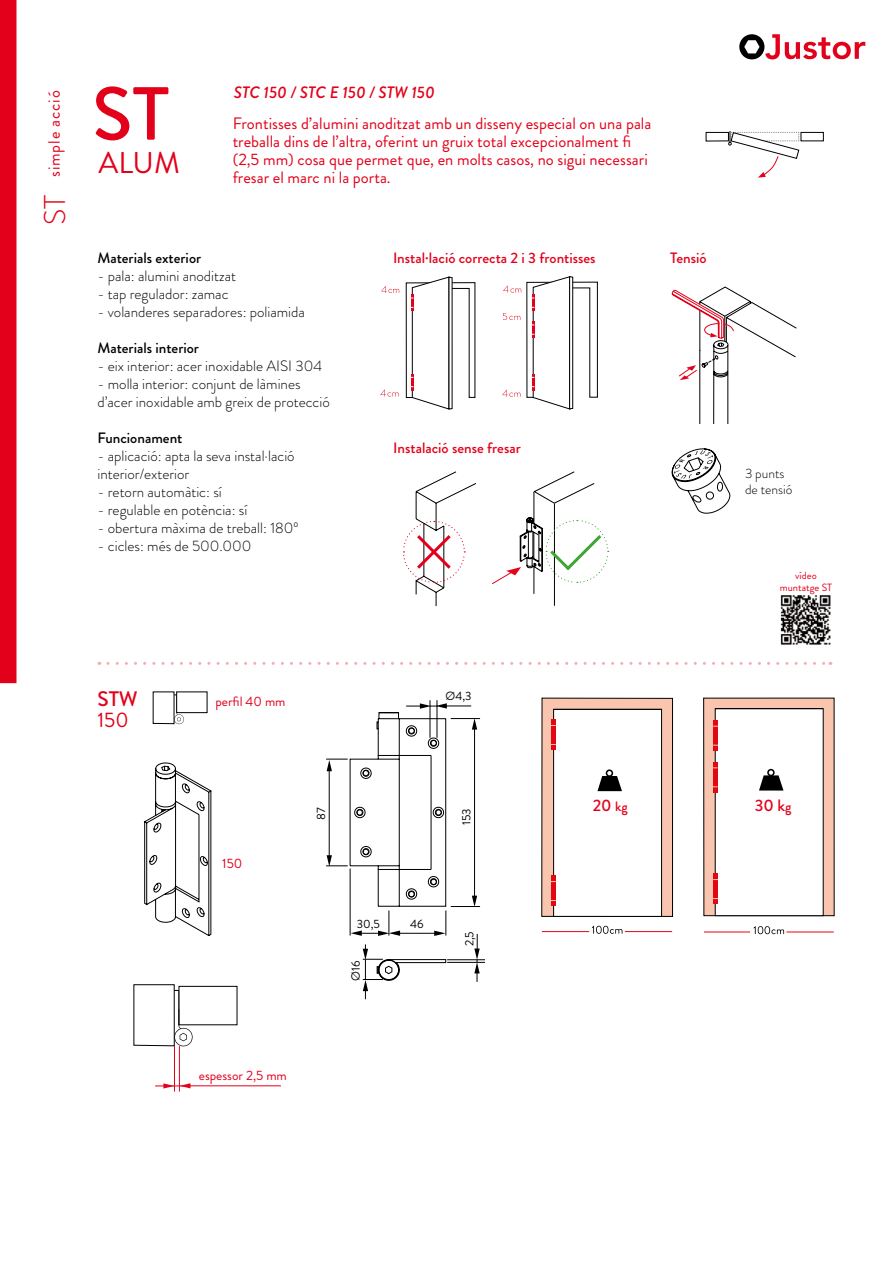
<style>
.page{position:relative;width:893px;height:1263px;background:#fff}
.page>*{position:absolute;margin:0;border:0;box-sizing:border-box;transform-origin:0 0}
.t1{font:500 75px "Brandon Grotesque";color:#e3001a}
.t2{font:30px "Brandon Grotesque";color:#e3001a}
.t3{font:300 30px "Brandon Grotesque";color:#e3001a}
.t4{font:500 21px "Brandon Grotesque";color:#e3001a}
.t5{font:21px "Brandon Grotesque";color:#e3001a}
.t6{font:16.5px/18px "Brandon Grotesque";color:#e3001a}
.t7{font:italic 500 16.5px "Brandon Grotesque";color:#e3001a}
.t8{font:16.5px "Brandon Grotesque";letter-spacing:.05em;color:#e3001a}
.t9{font:500 16.5px "Brandon Grotesque";color:#e3001a}
.t10{font:300 15px/18px "Brandon Grotesque";color:#000}
.t11{font:500 15px "Brandon Grotesque";color:#e3001a}
.t12{font:500 15px "Brandon Grotesque";color:#000}
.t13{font:13.5px "Brandon Grotesque";color:#e3001a}
.t14{font:300 13.5px/16.2px "Brandon Grotesque";color:#000}
.t15{font:12px "Brandon Grotesque";color:#000}
.t16{font:10.5px/12px "Brandon Grotesque";color:#e3001a;text-align:center}
.s1{font-size:13.5px}
</style>
<div class="page">
<div style="left:801px;top:132px;width:23px;height:9px;border:1px solid #000"></div>
<svg style="left:706px;top:131px;width:93px;height:47px"></svg>
<svg style="left:406px;top:276px;width:69px;height:134px"></svg>
<svg style="left:380px;top:390px;width:19px;height:7px"></svg>
<svg style="left:381px;top:286px;width:18px;height:7px"></svg>
<svg style="left:671px;top:287px;width:126px;height:137px"></svg>
<div style="left:0;top:0;width:16px;height:683px;background:#e3001a"></div>
<svg style="left:672px;top:448px;width:58px;height:66px"></svg>
<svg style="left:502px;top:276px;width:96px;height:134px"></svg>
<svg style="left:108px;top:662px;width:723px;height:3px"></svg>
<img style="left:780px;top:595px;width:51px;height:50px">
<hr style="left:554px;top:503px;width:1px;height:103px;background:#000">
<svg style="left:403px;top:471px;width:73px;height:135px"></svg>
<svg style="left:492px;top:471px;width:117px;height:123px"></svg>
<div style="left:179px;top:986px;width:58px;height:39px;border:1px solid #000"></div>
<svg style="left:133px;top:984px;width:60px;height:62px"></svg>
<hr style="left:155px;top:1086px;width:35px;height:1px;background:#e3001a">
<svg style="left:163px;top:1083px;width:11px;height:5px"></svg>
<hr style="left:179px;top:1046px;width:1px;height:45px;background:#e3001a">
<hr style="left:174px;top:1046px;width:1px;height:45px;background:#e3001a">
<hr style="left:183px;top:1085px;width:98px;height:1px;background:#e3001a">
<svg style="left:180px;top:1083px;width:10px;height:5px"></svg>
<div style="left:176px;top:692px;width:31px;height:21px;border:1px solid #000"></div>
<svg style="left:174px;top:695px;width:10px;height:29px"></svg>
<svg style="left:592px;top:926px;width:30px;height:8px"></svg>
<hr style="left:625px;top:931px;width:47px;height:1px;background:#e30613">
<hr style="left:542px;top:931px;width:47px;height:1px;background:#e30613">
<svg style="left:753px;top:926px;width:31px;height:8px"></svg>
<hr style="left:786px;top:932px;width:48px;height:1px;background:#e30613">
<hr style="left:704px;top:932px;width:46px;height:1px;background:#e30613">
<svg style="left:541px;top:698px;width:132px;height:219px"></svg>
<svg style="left:703px;top:698px;width:132px;height:218px"></svg>
<svg style="left:739px;top:34px;width:126px;height:25px"></svg>
<hr style="left:447px;top:962px;width:38px;height:1px;background:#000">
<hr style="left:447px;top:959px;width:38px;height:1px;background:#000">
<hr style="left:437px;top:700px;width:1px;height:38px;background:#000">
<hr style="left:430px;top:700px;width:1px;height:38px;background:#000">
<svg style="left:326px;top:703px;width:154px;height:296px"></svg>
<svg style="left:143px;top:762px;width:69px;height:174px"></svg>
<p class="t8" style="left:43px;top:177px;width:88px;rotate:-90deg">simple acció</p>
<h2 class="t3" style="left:34px;top:225px;width:32px;rotate:-90deg">ST</h2>
<h1 class="t1" style="left:92px;top:62px;width:79px">ST</h1>
<h2 class="t2" style="left:98px;top:142px;width:83px">ALUM</h2>
<p class="t7" style="left:234px;top:81px;width:203px">STC 150 / STC E 150 / STW 150</p>
<p class="t6" style="left:233px;top:114px;width:420px">Frontisses d’alumini anoditzat amb un disseny especial on una pala treballa dins de l’altra, oferint un gruix total excepcionalment fi (2,5 mm) cosa que permet que, en molts casos, no sigui necessari</p>
<p class="t6" style="left:233px;top:168px;width:160px">fresar el marc ni la porta.</p>
<p class="t12" style="left:97px;top:247px;width:105px">Materials exterior</p>
<p class="t10" style="left:97px;top:266px;width:140px">- pala: alumini anoditzat</p>
<p class="t10" style="left:97px;top:284px;width:133px">- tap regulador: zamac</p>
<p class="t10" style="left:97px;top:302px;width:209px">- volanderes separadores: poliamida</p>
<p class="t12" style="left:97px;top:337px;width:103px">Materials interior</p>
<p class="t10" style="left:97px;top:356px;width:226px">- eix interior: acer inoxidable AISI 304</p>
<p class="t10" style="left:97px;top:374px;width:234px">- molla interior: conjunt de làmines d’acer inoxidable amb greix de protecció</p>
<p class="t12" style="left:97px;top:427px;width:87px">Funcionament</p>
<p class="t10" style="left:97px;top:446px;width:199px">- aplicació: apta la seva instal·lació interior/exterior</p>
<p class="t10" style="left:97px;top:482px;width:126px">- retorn automàtic: sí</p>
<p class="t10" style="left:97px;top:500px;width:151px">- regulable en potència: sí</p>
<p class="t10" style="left:97px;top:518px;width:203px">- obertura màxima de treball: 180º</p>
<p class="t10" style="left:97px;top:536px;width:156px">- cicles: més de 500.000</p>
<p class="t11" style="left:393px;top:247px;width:204px">Instal·lació correcta 2 i 3 frontisses</p>
<p class="t11" style="left:393px;top:438px;width:129px">Instalació sense fresar</p>
<p class="t11" style="left:670px;top:248px;width:38px">Tensió</p>
<p class="t14" style="left:745px;top:465px;width:49px">3 punts de tensió</p>
<p class="t16" style="left:780px;top:569px;width:54px">vídeo muntatge ST</p>
<h3 class="t4" style="left:97px;top:684px;width:42px">STW</h3>
<h3 class="t5" style="left:97px;top:705px;width:33px">150</h3>
<p class="t13" style="left:215px;top:692px;width:72px">perfil 40 mm</p>
<p class="t15" style="left:446px;top:688px;width:28px">Ø4,3</p>
<p class="t13" style="left:222px;top:854px;width:22px">150</p>
<p class="t15" style="left:313px;top:820px;width:14px;rotate:-90deg">87</p>
<p class="t15" style="left:357px;top:915px;width:25px">30,5</p>
<p class="t15" style="left:410px;top:915px;width:15px">46</p>
<p class="t15" style="left:347px;top:981px;width:22px;rotate:-90deg">Ø16</p>
<p class="t13" style="left:199px;top:1066px;width:90px">espessor 2,5 mm</p>
<p class="t15" style="left:458px;top:825px;width:18px;rotate:-90deg">153</p>
<p class="t15" style="left:461px;top:946px;width:17px;rotate:-90deg">2,5</p>
<p class="t9" style="left:593px;top:794px;width:37px">20 <span class="s1">kg</span></p>
<p class="t9" style="left:755px;top:794px;width:38px">30 k<span class="s1">g</span></p>
</div>
